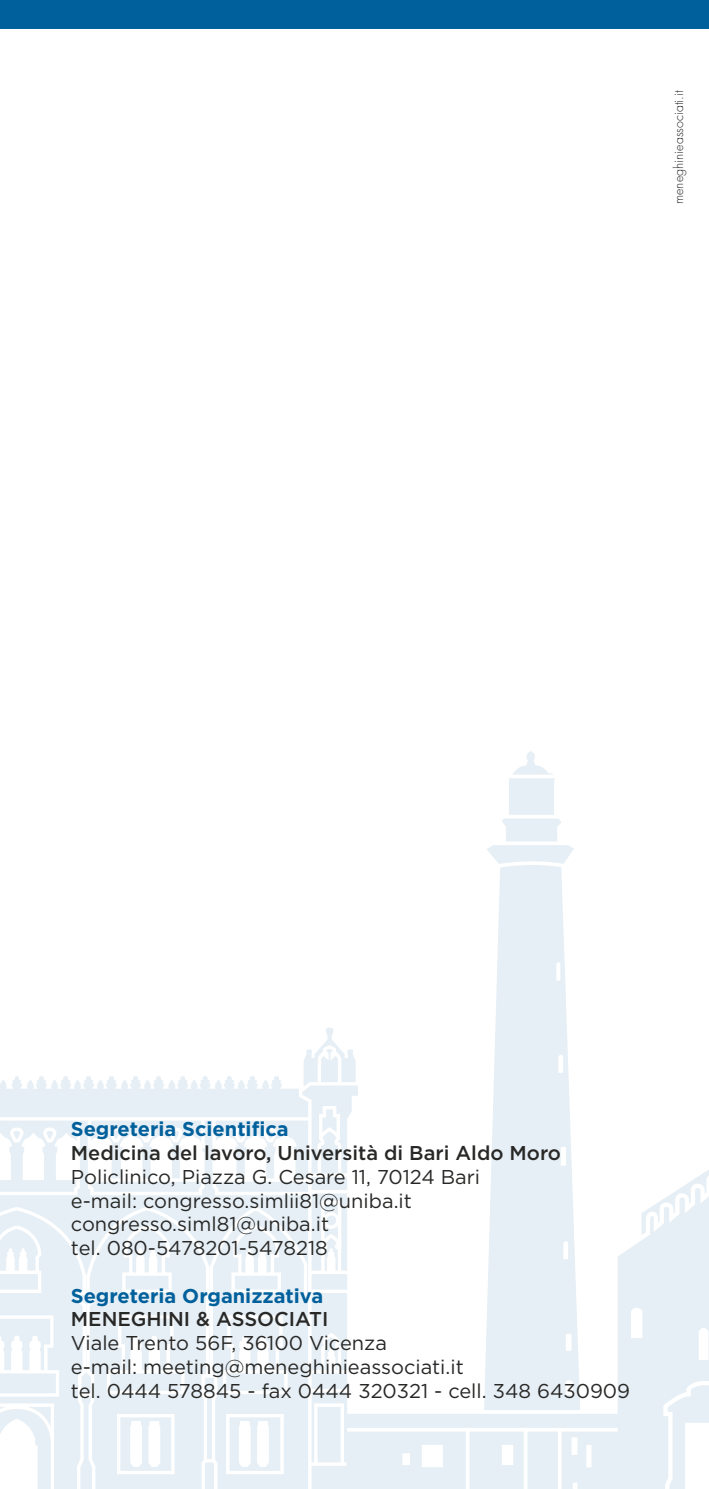
<style>
.page{position:relative;width:709px;height:1489px;background:#fff}
.page>*{position:absolute;margin:0;border:0;box-sizing:border-box;transform-origin:0 0}
.t1{font:20px/23.8px "Gotham";color:#282827}
.t2{font:500 20px "Gotham";color:#282827}
.t3{font:700 20px "Gotham";color:#00609c}
.t4{font:300 12.5px "Futura";color:#282827}
</style>
<div class="page">
<div style="left:0;top:0;width:709px;height:28px;background:#00609c"></div>
<svg style="left:0;top:751px;width:709px;height:737px"></svg>
<p class="t4" style="left:670px;top:204px;width:115px;rotate:-90deg">meneghinieassociati.it</p>
<p class="t3" style="left:71px;top:1115px;width:219px">Segreteria Scientifica</p>
<p class="t2" style="left:71px;top:1139px;width:491px">Medicina del lavoro, Università di Bari Aldo Moro</p>
<p class="t1" style="left:71px;top:1164px;width:411px">Policlinico, Piazza G. Cesare 11, 70124 Bari e-mail: congresso.simlii81@uniba.it congresso.siml81@uniba.it<br>tel. 080-5478201-5478218</p>
<p class="t3" style="left:71px;top:1282px;width:254px">Segreteria Organizzativa</p>
<p class="t2" style="left:71px;top:1305px;width:259px">MENEGHINI &amp; ASSOCIATI</p>
<p class="t1" style="left:71px;top:1330px;width:561px">Viale Trento 56F, 36100 Vicenza<br>e-mail: meeting@meneghinieassociati.it<br>tel. 0444 578845 - fax 0444 320321 - cell. 348 6430909</p>
</div>
